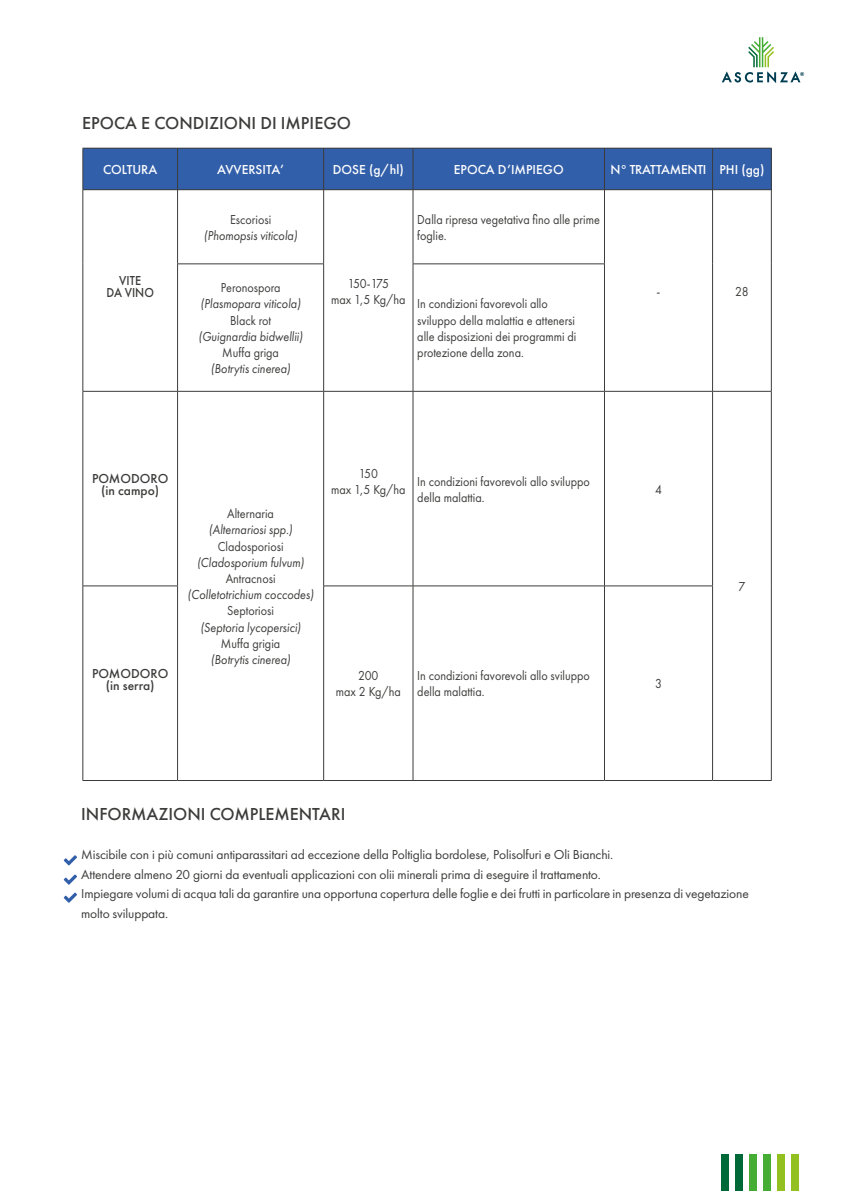
<style>
.page{position:relative;width:851px;height:1191px;background:#fff}
.page>*{position:absolute;margin:0;border:0;box-sizing:border-box;transform-origin:0 0}
.t1{font:500 18px "Futura PT";color:#3c3c3b}
.t2{font:13.5px/16.2px "Futura PT";letter-spacing:-.01em;color:#3c3c3b;scale:.9 1}
.t3{font:13.5px/19.5px "Futura PT";letter-spacing:-.01em;color:#3c3c3b}
.t4{font:italic 13.5px "Futura PT";color:#3c3c3b;scale:.9 1}
.t5{font:500 13.5px "Futura PT";color:#fff}
.t6{font:500 13.5px/12px "Futura PT";color:#3c3c3b;text-align:center}
.t7{font:500 13.5px "Futura PT";letter-spacing:-.02em;color:#fff}
.t8{font:500 13.5px/12px "Futura PT";color:#3c3c3b;text-align:center;scale:.9 1}
</style>
<div class="page">
<div style="left:721px;top:1154px;width:8px;height:37px;background:#006938"></div>
<div style="left:735px;top:1154px;width:8px;height:37px;background:#006938"></div>
<div style="left:749px;top:1154px;width:8px;height:37px;background:#45ac34"></div>
<div style="left:763px;top:1154px;width:7px;height:37px;background:#45ac34"></div>
<div style="left:777px;top:1154px;width:7px;height:37px;background:#92c020"></div>
<div style="left:791px;top:1154px;width:7px;height:37px;background:#92c020"></div>
<svg style="left:721px;top:37px;width:83px;height:46px"></svg>
<div style="left:83px;top:148px;width:688px;height:42px;background:#325faa"></div>
<hr style="left:83px;top:148px;width:94px;height:1px;background:#3c3c3b">
<hr style="left:83px;top:148px;width:1px;height:41px;background:#3c3c3b">
<hr style="left:177px;top:148px;width:146px;height:1px;background:#3c3c3b">
<hr style="left:177px;top:148px;width:1px;height:41px;background:#3c3c3b">
<hr style="left:323px;top:148px;width:90px;height:1px;background:#3c3c3b">
<hr style="left:323px;top:148px;width:1px;height:41px;background:#3c3c3b">
<hr style="left:413px;top:148px;width:191px;height:1px;background:#3c3c3b">
<hr style="left:412px;top:148px;width:1px;height:41px;background:#3c3c3b">
<hr style="left:604px;top:148px;width:108px;height:1px;background:#3c3c3b">
<hr style="left:604px;top:148px;width:1px;height:41px;background:#3c3c3b">
<hr style="left:712px;top:148px;width:59px;height:1px;background:#3c3c3b">
<hr style="left:712px;top:148px;width:1px;height:41px;background:#3c3c3b">
<hr style="left:771px;top:148px;width:1px;height:41px;background:#3c3c3b">
<hr style="left:83px;top:189px;width:94px;height:1px;background:#3c3c3b">
<hr style="left:83px;top:190px;width:1px;height:74px;background:#3c3c3b">
<hr style="left:177px;top:189px;width:146px;height:1px;background:#3c3c3b">
<hr style="left:177px;top:190px;width:1px;height:74px;background:#3c3c3b">
<hr style="left:323px;top:189px;width:90px;height:1px;background:#3c3c3b">
<hr style="left:323px;top:190px;width:1px;height:74px;background:#3c3c3b">
<hr style="left:413px;top:189px;width:191px;height:1px;background:#3c3c3b">
<hr style="left:412px;top:190px;width:1px;height:74px;background:#3c3c3b">
<hr style="left:604px;top:189px;width:108px;height:1px;background:#3c3c3b">
<hr style="left:604px;top:190px;width:1px;height:74px;background:#3c3c3b">
<hr style="left:712px;top:189px;width:59px;height:1px;background:#3c3c3b">
<hr style="left:712px;top:190px;width:1px;height:74px;background:#3c3c3b">
<hr style="left:771px;top:190px;width:1px;height:74px;background:#3c3c3b">
<hr style="left:83px;top:264px;width:1px;height:127px;background:#3c3c3b">
<hr style="left:177px;top:264px;width:147px;height:1px;background:#3c3c3b">
<hr style="left:177px;top:264px;width:1px;height:127px;background:#3c3c3b">
<hr style="left:323px;top:264px;width:1px;height:127px;background:#3c3c3b">
<hr style="left:412px;top:264px;width:192px;height:1px;background:#3c3c3b">
<hr style="left:412px;top:264px;width:1px;height:127px;background:#3c3c3b">
<hr style="left:604px;top:264px;width:1px;height:127px;background:#3c3c3b">
<hr style="left:712px;top:264px;width:1px;height:127px;background:#3c3c3b">
<hr style="left:771px;top:264px;width:1px;height:127px;background:#3c3c3b">
<hr style="left:83px;top:391px;width:94px;height:1px;background:#3c3c3b">
<hr style="left:83px;top:391px;width:1px;height:194px;background:#3c3c3b">
<hr style="left:177px;top:391px;width:146px;height:1px;background:#3c3c3b">
<hr style="left:177px;top:391px;width:1px;height:194px;background:#3c3c3b">
<hr style="left:323px;top:391px;width:90px;height:1px;background:#3c3c3b">
<hr style="left:323px;top:391px;width:1px;height:194px;background:#3c3c3b">
<hr style="left:413px;top:391px;width:191px;height:1px;background:#3c3c3b">
<hr style="left:412px;top:391px;width:1px;height:194px;background:#3c3c3b">
<hr style="left:604px;top:391px;width:108px;height:1px;background:#3c3c3b">
<hr style="left:604px;top:391px;width:1px;height:194px;background:#3c3c3b">
<hr style="left:712px;top:391px;width:59px;height:1px;background:#3c3c3b">
<hr style="left:712px;top:391px;width:1px;height:194px;background:#3c3c3b">
<hr style="left:771px;top:391px;width:1px;height:195px;background:#3c3c3b">
<hr style="left:83px;top:585px;width:95px;height:1px;background:#3c3c3b">
<hr style="left:83px;top:586px;width:1px;height:194px;background:#3c3c3b">
<hr style="left:177px;top:586px;width:1px;height:194px;background:#3c3c3b">
<hr style="left:323px;top:585px;width:90px;height:1px;background:#3c3c3b">
<hr style="left:323px;top:586px;width:1px;height:194px;background:#3c3c3b">
<hr style="left:413px;top:585px;width:191px;height:1px;background:#3c3c3b">
<hr style="left:412px;top:586px;width:1px;height:194px;background:#3c3c3b">
<hr style="left:604px;top:585px;width:108px;height:1px;background:#3c3c3b">
<hr style="left:604px;top:586px;width:1px;height:194px;background:#3c3c3b">
<hr style="left:712px;top:586px;width:1px;height:194px;background:#3c3c3b">
<hr style="left:771px;top:586px;width:1px;height:194px;background:#3c3c3b">
<hr style="left:83px;top:780px;width:94px;height:1px;background:#3c3c3b">
<hr style="left:177px;top:780px;width:146px;height:1px;background:#3c3c3b">
<hr style="left:323px;top:780px;width:90px;height:1px;background:#3c3c3b">
<hr style="left:413px;top:780px;width:191px;height:1px;background:#3c3c3b">
<hr style="left:604px;top:780px;width:108px;height:1px;background:#3c3c3b">
<hr style="left:712px;top:780px;width:59px;height:1px;background:#3c3c3b">
<svg style="left:64px;top:855px;width:13px;height:10px"></svg>
<svg style="left:64px;top:874px;width:13px;height:10px"></svg>
<svg style="left:64px;top:892px;width:13px;height:10px"></svg>
<h1 class="t1" style="left:82px;top:112px;width:270px">EPOCA E CONDIZIONI DI IMPIEGO</h1>
<p class="t5" style="left:103px;top:161px;width:56px">COLTURA</p>
<p class="t5" style="left:217px;top:161px;width:68px">AVVERSITA’</p>
<p class="t5" style="left:333px;top:161px;width:72px">DOSE (g/hl)</p>
<p class="t5" style="left:453px;top:161px;width:111px">EPOCA D’IMPIEGO</p>
<p class="t7" style="left:610px;top:161px;width:155px">N° TRATTAMENTI PHI (gg)</p>
<p class="t8" style="left:106px;top:275px;width:54px">VITE<br>DA VINO</p>
<p class="t2" style="left:230px;top:211px;width:47px">Escoriosi</p>
<p class="t4" style="left:204px;top:227px;width:105px">(Phomopsis viticola)</p>
<p class="t2" style="left:417px;top:211px;width:204px">Dalla ripresa vegetativa fino alle prime foglie.</p>
<p class="t2" style="left:331px;top:275px;width:84px;text-align:center">150-175<br>max 1,5 Kg/ha</p>
<p class="t2" style="left:221px;top:279px;width:68px">Peronospora</p>
<p class="t2" style="left:656px;top:283px;width:6px">-</p>
<p class="t2" style="left:735px;top:283px;width:16px">28</p>
<p class="t4" style="left:201px;top:296px;width:112px">(Plasmopara viticola)</p>
<p class="t2" style="left:230px;top:312px;width:47px">Black rot</p>
<p class="t4" style="left:198px;top:328px;width:117px">(Guignardia bidwellii)</p>
<p class="t2" style="left:222px;top:344px;width:65px">Muffa griga</p>
<p class="t4" style="left:211px;top:361px;width:90px">(Botrytis cinerea)</p>
<p class="t2" style="left:417px;top:296px;width:178px">In condizioni favorevoli allo sviluppo della malattia e attenersi alle disposizioni dei programmi di protezione della zona.</p>
<p class="t6" style="left:92px;top:473px;width:78px">POMODORO (in campo)</p>
<p class="t2" style="left:331px;top:465px;width:84px;text-align:center">150<br>max 1,5 Kg/ha</p>
<p class="t2" style="left:417px;top:473px;width:193px">In condizioni favorevoli allo sviluppo della malattia.</p>
<p class="t2" style="left:655px;top:481px;width:9px">4</p>
<p class="t2" style="left:227px;top:505px;width:53px">Alternaria</p>
<p class="t4" style="left:209px;top:522px;width:94px">(Alternariosi spp.)</p>
<p class="t2" style="left:218px;top:538px;width:75px">Cladosporiosi</p>
<p class="t4" style="left:197px;top:554px;width:121px">(Cladosporium fulvum)</p>
<p class="t2" style="left:226px;top:570px;width:57px">Antracnosi</p>
<p class="t4" style="left:187px;top:586px;width:141px">(Colletotrichium coccodes)</p>
<p class="t2" style="left:227px;top:602px;width:53px">Septoriosi</p>
<p class="t4" style="left:200px;top:619px;width:113px">(Septoria lycopersici)</p>
<p class="t2" style="left:221px;top:635px;width:67px">Muffa grigia</p>
<p class="t4" style="left:211px;top:651px;width:90px">(Botrytis cinerea)</p>
<p class="t6" style="left:92px;top:667px;width:78px">POMODORO (in serra)</p>
<p class="t2" style="left:336px;top:667px;width:74px;text-align:center">200<br>max 2 Kg/ha</p>
<p class="t2" style="left:417px;top:667px;width:193px">In condizioni favorevoli allo sviluppo della malattia.</p>
<p class="t2" style="left:655px;top:675px;width:9px">3</p>
<p class="t2" style="left:738px;top:578px;width:9px">7</p>
<h1 class="t1" style="left:81px;top:803px;width:266px">INFORMAZIONI COMPLEMENTARI</h1>
<p class="t3" style="left:81px;top:844px;width:669px">Miscibile con i più comuni antiparassitari ad eccezione della Poltiglia bordolese, Polisolfuri e Oli Bianchi.<br>Attendere almeno 20 giorni da eventuali applicazioni con olii minerali prima di eseguire il trattamento.<br>Impiegare volumi di acqua tali da garantire una opportuna copertura delle foglie e dei frutti in particolare in presenza di vegetazione molto sviluppata.</p>
</div>
